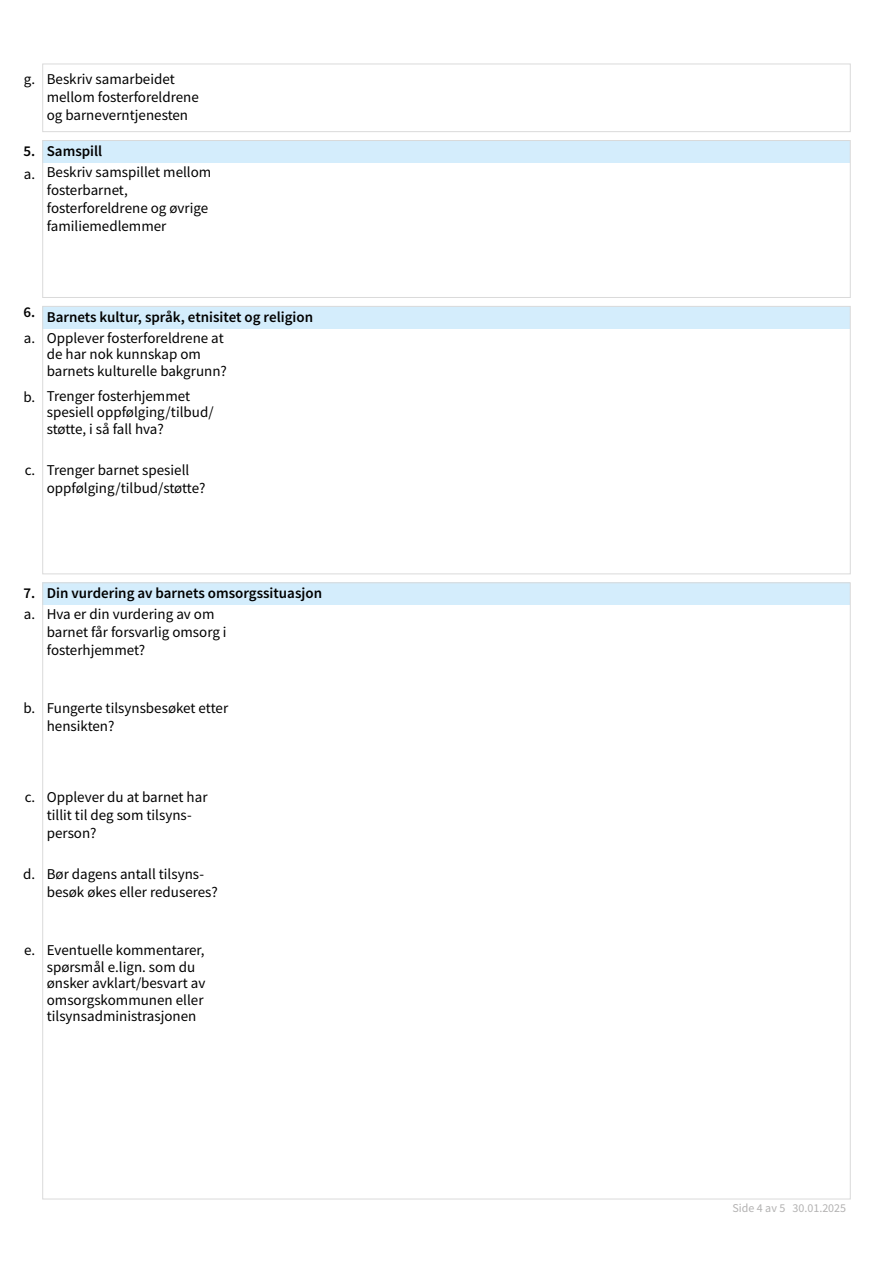
<style>
.page{position:relative;width:893px;height:1263px;background:#fff}
.page>*{position:absolute;margin:0;border:0;box-sizing:border-box;transform-origin:0 0}
.t1{font:15px/18px "Source Sans Pro";color:#000}
.t2{font:600 15px "Source Sans Pro";color:#000}
.t3{font:12px "Source Sans Pro";color:#b3b2b2}
</style>
<div class="page">
<div style="left:43px;top:140px;width:807px;height:22px;background:#d4edfc"></div>
<div style="left:43px;top:140px;width:807px;height:158px;border:1px solid #dadada"></div>
<div style="left:43px;top:64px;width:807px;height:68px;border:1px solid #dadada"></div>
<div style="left:43px;top:306px;width:807px;height:22px;background:#d4edfc"></div>
<div style="left:43px;top:583px;width:807px;height:22px;background:#d4edfc"></div>
<p class="t1" style="left:24px;top:69px;width:13px">g.</p>
<p class="t2" style="left:23px;top:141px;width:13px">5.</p>
<p class="t1" style="left:24px;top:165px;width:13px">a.</p>
<p class="t1" style="left:47px;top:69px;width:154px">Beskriv samarbeidet mellom fosterforeldrene og barneverntjenesten</p>
<p class="t2" style="left:47px;top:141px;width:57px">Samspill</p>
<p class="t1" style="left:47px;top:163px;width:166px">Beskriv samspillet mellom fosterbarnet, fosterforeldrene og øvrige familiemedlemmer</p>
<p class="t2" style="left:23px;top:303px;width:13px">6.</p>
<p class="t1" style="left:24px;top:329px;width:13px">a.</p>
<p class="t1" style="left:23px;top:388px;width:13px">b.</p>
<p class="t2" style="left:47px;top:307px;width:268px">Barnets kultur, språk, etnisitet og religion</p>
<p class="t1" style="left:47px;top:330px;width:182px;line-height:16.5px">Opplever fosterforeldrene at de har nok kunnskap om barnets kulturelle bakgrunn?</p>
<p class="t1" style="left:47px;top:388px;width:168px;line-height:16.5px">Trenger fosterhjemmet spesiell oppfølging/tilbud/ støtte, i så fall hva?</p>
<p class="t1" style="left:25px;top:461px;width:12px">c.</p>
<p class="t1" style="left:47px;top:461px;width:160px">Trenger barnet spesiell oppfølging/tilbud/støtte?</p>
<p class="t2" style="left:23px;top:583px;width:13px">7.</p>
<p class="t1" style="left:24px;top:605px;width:13px">a.</p>
<p class="t2" style="left:47px;top:583px;width:277px">Din vurdering av barnets omsorgssituasjon</p>
<p class="t1" style="left:47px;top:605px;width:181px">Hva er din vurdering av om barnet får forsvarlig omsorg i fosterhjemmet?</p>
<p class="t1" style="left:23px;top:699px;width:13px">b.</p>
<p class="t1" style="left:47px;top:699px;width:183px">Fungerte tilsynsbesøket etter hensikten?</p>
<p class="t1" style="left:25px;top:788px;width:12px">c.</p>
<p class="t1" style="left:23px;top:865px;width:14px">d.</p>
<p class="t1" style="left:47px;top:788px;width:162px">Opplever du at barnet har tillit til deg som tilsyns&shy;person?</p>
<p class="t1" style="left:47px;top:865px;width:173px">Bør dagens antall tilsyns&shy;besøk økes eller reduseres?</p>
<p class="t1" style="left:24px;top:941px;width:13px">e.</p>
<p class="t1" style="left:47px;top:942px;width:160px;line-height:16.5px">Eventuelle kommentarer, spørsmål e.lign. som du ønsker avklart/besvart av omsorgskommunen eller tilsynsadministrasjonen</p>
<p class="t3" style="left:733px;top:1201px;width:115px">Side 4 av 5 30.01.2025</p>
</div>
